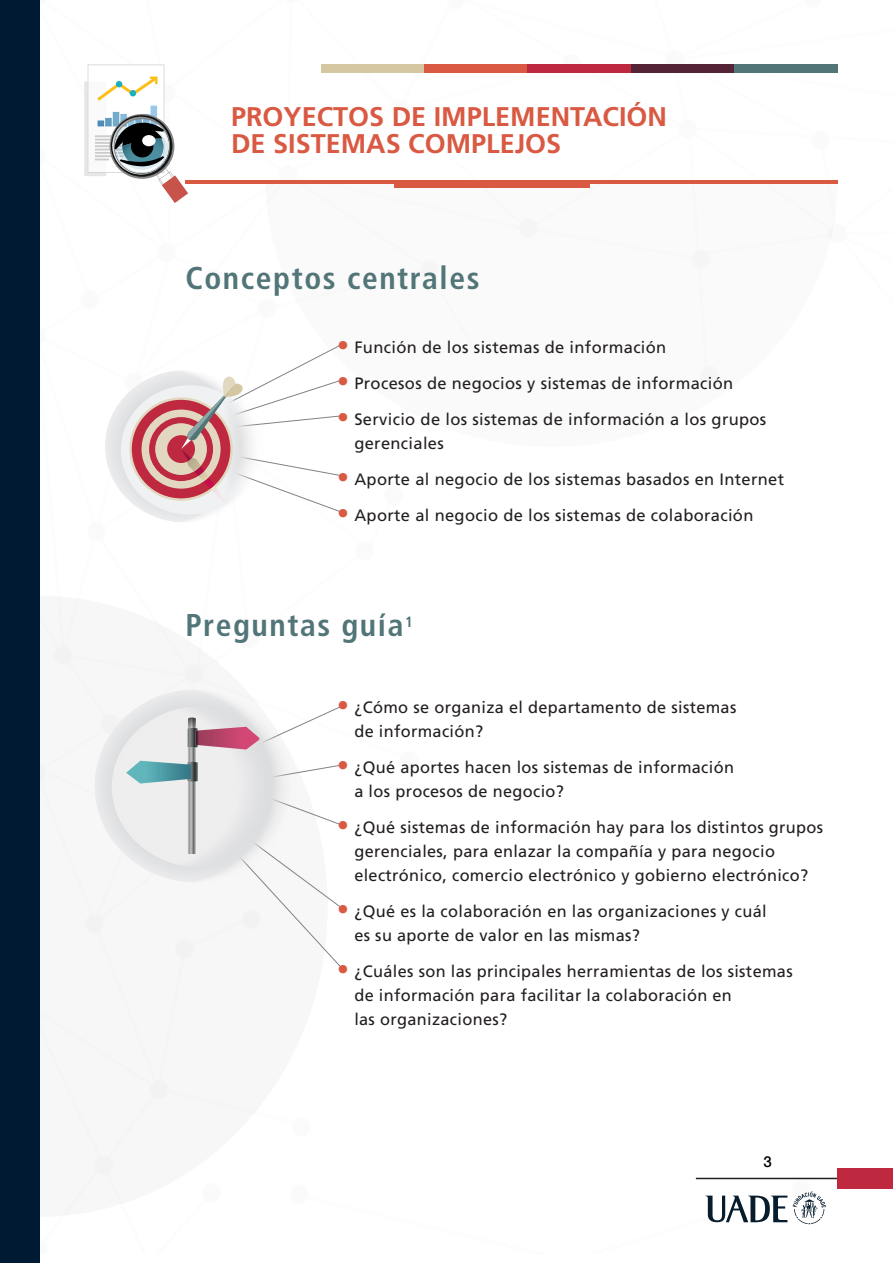
<style>
.page{position:relative;width:893px;height:1263px;background:#fff}
.page>*{position:absolute;margin:0;border:0;box-sizing:border-box;transform-origin:0 0}
.titulo_secundario__f{font:700 condensed 31.5px "Frutiger LT Std";letter-spacing:.05em;color:#527578}
.t1{font:700 27px/27px "Frutiger LT Std";color:#d95942}
.t2{font:16.5px/24px "Frutiger LT Std";letter-spacing:.02em;color:#231f20}
.t3{font:500 15px "Helvetica 65";color:#000}
.s1{font-weight:900;font-size:22.5px;color:#d95942}
</style>
<div class="page">
<svg style="left:39px;top:596px;width:215px;height:621px"></svg>
<div style="left:321px;top:64px;width:103px;height:8px;background:#d6c7a3"></div>
<div style="left:424px;top:64px;width:104px;height:8px;background:#d95942"></div>
<div style="left:528px;top:64px;width:103px;height:8px;background:#bf2940"></div>
<div style="left:631px;top:64px;width:103px;height:8px;background:#542436"></div>
<div style="left:734px;top:64px;width:104px;height:8px;background:#527578"></div>
<div style="left:0;top:0;width:39px;height:1263px;background:#001a33"></div>
<div style="left:395px;top:181px;width:195px;height:6px;background:#d95942"></div>
<hr style="left:185px;top:180px;width:653px;height:3px;background:#d95942">
<hr style="left:696px;top:1178px;width:173px;height:1px;background:#231f20">
<div style="left:838px;top:1168px;width:55px;height:21px;background:#bf2940"></div>
<svg style="left:705px;top:1195px;width:82px;height:27px"></svg>
<svg style="left:793px;top:1191px;width:33px;height:33px"></svg>
<svg style="left:84px;top:64px;width:104px;height:139px"></svg>
<svg style="left:105px;top:371px;width:104px;height:151px"></svg>
<svg style="left:93px;top:688px;width:161px;height:196px;fill:#f5f5f5"></svg>
<div style="left:121px;top:385px;width:137px;height:129px;background:#f0f1f2;border-radius:50%"></div>
<div style="left:112px;top:706px;width:181px;height:162px;background:#eeeeef;border-radius:50%"></div>
<svg style="left:129px;top:397px;width:104px;height:104px"></svg>
<div style="left:132px;top:400px;width:98px;height:98px;background:#bf2940;border-radius:50%"></div>
<div style="left:142px;top:410px;width:79px;height:79px;background:#e2d8bf;border-radius:50%"></div>
<div style="left:149px;top:417px;width:64px;height:64px;background:#bf2940;border-radius:50%"></div>
<div style="left:155px;top:423px;width:52px;height:52px;background:#e2d8bf;border-radius:50%"></div>
<div style="left:167px;top:435px;width:28px;height:28px;background:#bf2940;border-radius:50%"></div>
<svg style="left:178px;top:343px;width:166px;height:170px"></svg>
<svg style="left:126px;top:704px;width:218px;height:267px"></svg>
<h2 class="t1" style="left:231px;top:104px;width:437px">PROYECTOS DE IMPLEMENTACIÓN<br>DE SISTEMAS COMPLEJOS</h2>
<p class="titulo_secundario__f" style="left:185px;top:259px;width:296px">Conceptos centrales</p>
<p class="t2" style="left:337px;top:335px;width:331px"><span class="s1">•</span> Función de los sistemas de información</p>
<p class="t2" style="left:337px;top:371px;width:397px"><span class="s1">•</span> Procesos de negocios y sistemas de información</p>
<p class="t2" style="left:354px;top:407px;width:414px;text-indent:-17px"><span class="s1">•</span> Servicio de los sistemas de información a los grupos gerenciales</p>
<p class="t2" style="left:337px;top:467px;width:448px"><span class="s1">•</span> Aporte al negocio de los sistemas basados en Internet</p>
<p class="t2" style="left:337px;top:503px;width:418px"><span class="s1">•</span> Aporte al negocio de los sistemas de colaboración</p>
<p class="titulo_secundario__f" style="left:185px;top:606px;width:229px">Preguntas guía<sup>1</sup></p>
<p class="t2" style="left:354px;top:696px;width:384px;text-indent:-17px"><span class="s1">•</span> ¿Cómo se organiza el departamento de sistemas de información?</p>
<p class="t2" style="left:354px;top:756px;width:381px;text-indent:-17px"><span class="s1">•</span> ¿Qué aportes hacen los sistemas de información a los procesos de negocio?</p>
<p class="t2" style="left:354px;top:816px;width:470px;text-indent:-17px"><span class="s1">•</span> ¿Qué sistemas de información hay para los distintos grupos gerenciales, para enlazar la compañía y para negocio electrónico, comercio electrónico y gobierno electrónico?</p>
<p class="t2" style="left:354px;top:900px;width:414px;text-indent:-17px"><span class="s1">•</span> ¿Qué es la colaboración en las organizaciones y cuál es su aporte de valor en las mismas?</p>
<p class="t2" style="left:354px;top:960px;width:440px;text-indent:-17px"><span class="s1">•</span> ¿Cuáles son las principales herramientas de los sistemas de información para facilitar la colaboración en<br>las organizaciones?</p>
<p class="t3" style="left:763px;top:1153px;width:10px">3</p>
</div>
